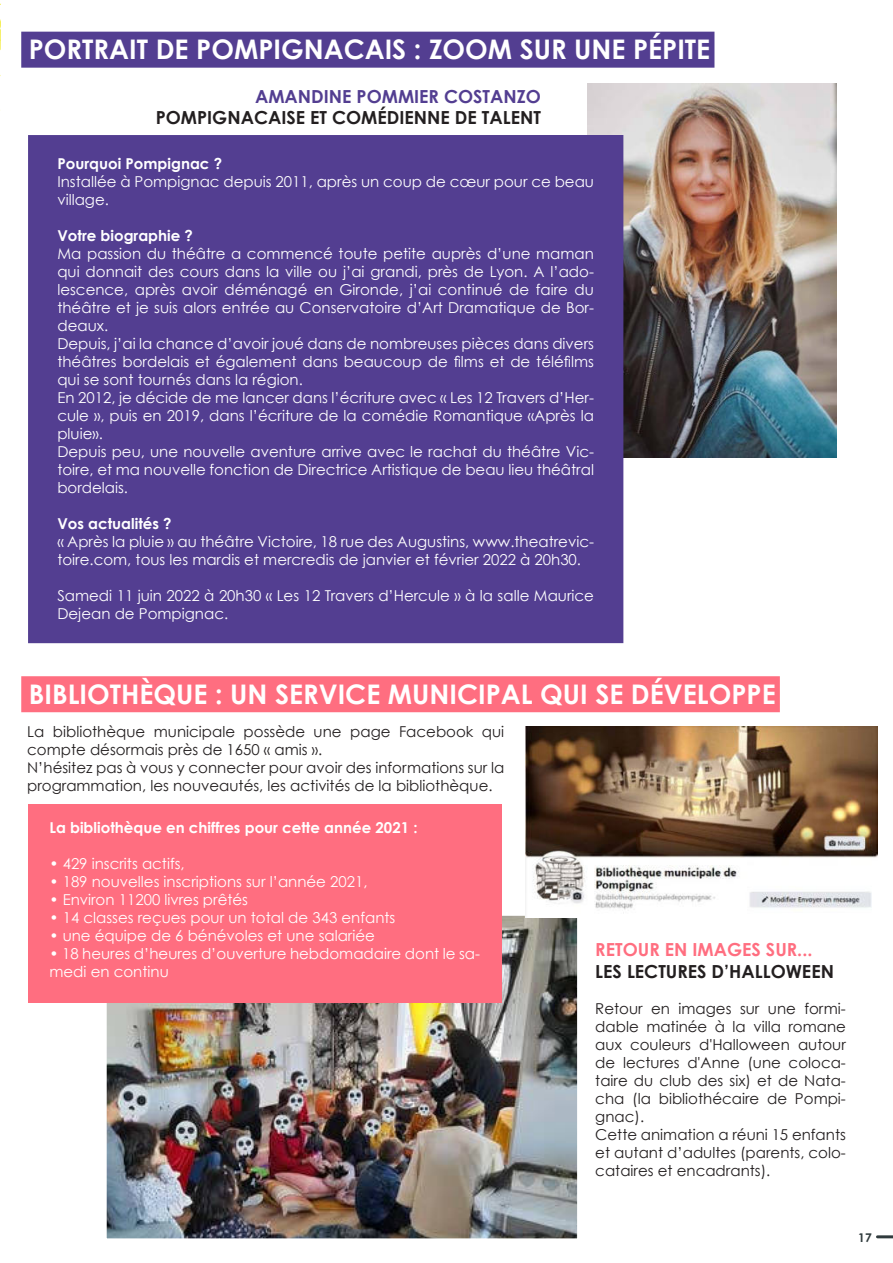
<style>
.page{position:relative;width:893px;height:1263px;background:#fff}
.page>*{position:absolute;margin:0;border:0;box-sizing:border-box;transform-origin:0 0}
.t1{font:700 27px "Century Gothic";color:#fff}
.t2{font:700 18px "Century Gothic";color:#231f20}
.t3{font:700 18px "Century Gothic";color:#533e91}
.t4{font:700 18px "Century Gothic";color:#ff6e80}
.t5{font:15px/18px "Century Gothic";color:#fff}
.t6{font:15px/18px "Century Gothic";color:#231f20}
.t7{font:700 15px "Century Gothic";color:#fff}
.t8{font:700 12px "Century Gothic";color:#303b3d}
</style>
<div class="page">
<hr style="left:877px;top:1235px;width:16px;height:3px;background:#303b3d">
<svg style="left:0;top:3px;width:1px;height:108px"></svg>
<img style="left:107px;top:916px;width:469px;height:322px">
<div style="left:103px;top:912px;width:477px;height:330px;border:3px solid #fff"></div>
<img style="left:588px;top:83px;width:249px;height:374px">
<div style="left:28px;top:135px;width:595px;height:508px;background:#533e91"></div>
<div style="left:21px;top:32px;width:693px;height:36px;background:#533e91"></div>
<div style="left:21px;top:676px;width:759px;height:36px;background:#ff6e80"></div>
<div style="left:28px;top:804px;width:473px;height:198px;background:#ff6e80"></div>
<img style="left:526px;top:726px;width:352px;height:192px">
<h1 class="t1" style="left:29px;top:37px;width:683px">PORTRAIT DE POMPIGNACAIS : ZOOM SUR UNE PÉPITE</h1>
<p class="t3" style="left:255px;top:88px;width:287px">AMANDINE POMMIER COSTANZO</p>
<p class="t2" style="left:156px;top:109px;width:387px">POMPIGNACAISE ET COMÉDIENNE DE TALENT</p>
<p class="t7" style="left:57px;top:156px;width:166px">Pourquoi Pompignac ?</p>
<p class="t5" style="left:57px;top:172px;width:538px">Installée à Pompignac depuis 2011, après un coup de cœur pour ce beau village.</p>
<p class="t7" style="left:57px;top:228px;width:137px">Votre biographie ?</p>
<p class="t5" style="left:57px;top:244px;width:538px">Ma passion du théâtre a commencé toute petite auprès d’une maman qui donnait des cours dans la ville ou j’ai grandi, près de Lyon. A l’ado&shy;lescence, après avoir déménagé en Gironde, j’ai continué de faire du théâtre et je suis alors entrée au Conservatoire d’Art Dramatique de Bor&shy;deaux.<br>Depuis, j’ai la chance d’avoir joué dans de nombreuses pièces dans divers théâtres bordelais et également dans beaucoup de films et de téléfilms qui se sont tournés dans la région.<br>En 2012, je décide de me lancer dans l’écriture avec « Les 12 Travers d’Her&shy;cule », puis en 2019, dans l’écriture de la comédie Romantique «Après la pluie».<br>Depuis peu, une nouvelle aventure arrive avec le rachat du théâtre Vic&shy;toire, et ma nouvelle fonction de Directrice Artistique de beau lieu théâtral bordelais.</p>
<p class="t7" style="left:57px;top:516px;width:116px">Vos actualités ?</p>
<p class="t5" style="left:57px;top:532px;width:538px">« Après la pluie » au théâtre Victoire, 18 rue des Augustins, www.theatrevic&shy;toire.com, tous les mardis et mercredis de janvier et février 2022 à 20h30.</p>
<p class="t5" style="left:57px;top:586px;width:538px">Samedi 11 juin 2022 à 20h30 « Les 12 Travers d’Hercule » à la salle Maurice<br>Dejean de Pompignac.</p>
<h1 class="t1" style="left:29px;top:682px;width:748px">BIBLIOTHÈQUE : UN SERVICE MUNICIPAL QUI SE DÉVELOPPE</h1>
<p class="t6" style="left:27px;top:723px;width:479px">La bibliothèque municipale possède une page Facebook qui compte désormais près de 1650 « amis ».<br>N’hésitez pas à vous y connecter pour avoir des informations sur la programmation, les nouveautés, les activités de la bibliothèque.</p>
<p class="t7" style="left:49px;top:821px;width:370px">La bibliothèque en chiffres pour cette année 2021 :</p>
<p class="t5" style="left:49px;top:854px;width:137px">• 429 inscrits actifs,</p>
<p class="t5" style="left:49px;top:872px;width:320px">• 189 nouvelles inscriptions sur l’année 2021,</p>
<p class="t5" style="left:49px;top:890px;width:200px">• Environ 11200 livres prêtés</p>
<p class="t5" style="left:49px;top:908px;width:347px">• 14 classes reçues pour un total de 343 enfants</p>
<p class="t5" style="left:49px;top:926px;width:327px">• une équipe de 6 bénévoles et une salariée</p>
<p class="t5" style="left:49px;top:944px;width:432px">• 18 heures d’heures d’ouverture hebdomadaire dont le sa&shy;medi en continu</p>
<p class="t4" style="left:595px;top:941px;width:219px">RETOUR EN IMAGES SUR...</p>
<p class="t2" style="left:595px;top:963px;width:240px">LES LECTURES D’HALLOWEEN</p>
<p class="t6" style="left:595px;top:1000px;width:252px">Retour en images sur une formi&shy;dable matinée à la villa romane aux couleurs d'Halloween autour de lectures d'Anne (une coloca&shy;taire du club des six) et de Nata&shy;cha (la bibliothécaire de Pompi&shy;gnac).<br>Cette animation a réuni 15 enfants et autant d’adultes (parents, colo&shy;cataires et encadrants).</p>
<p class="t8" style="left:858px;top:1232px;width:15px">17</p>
</div>
